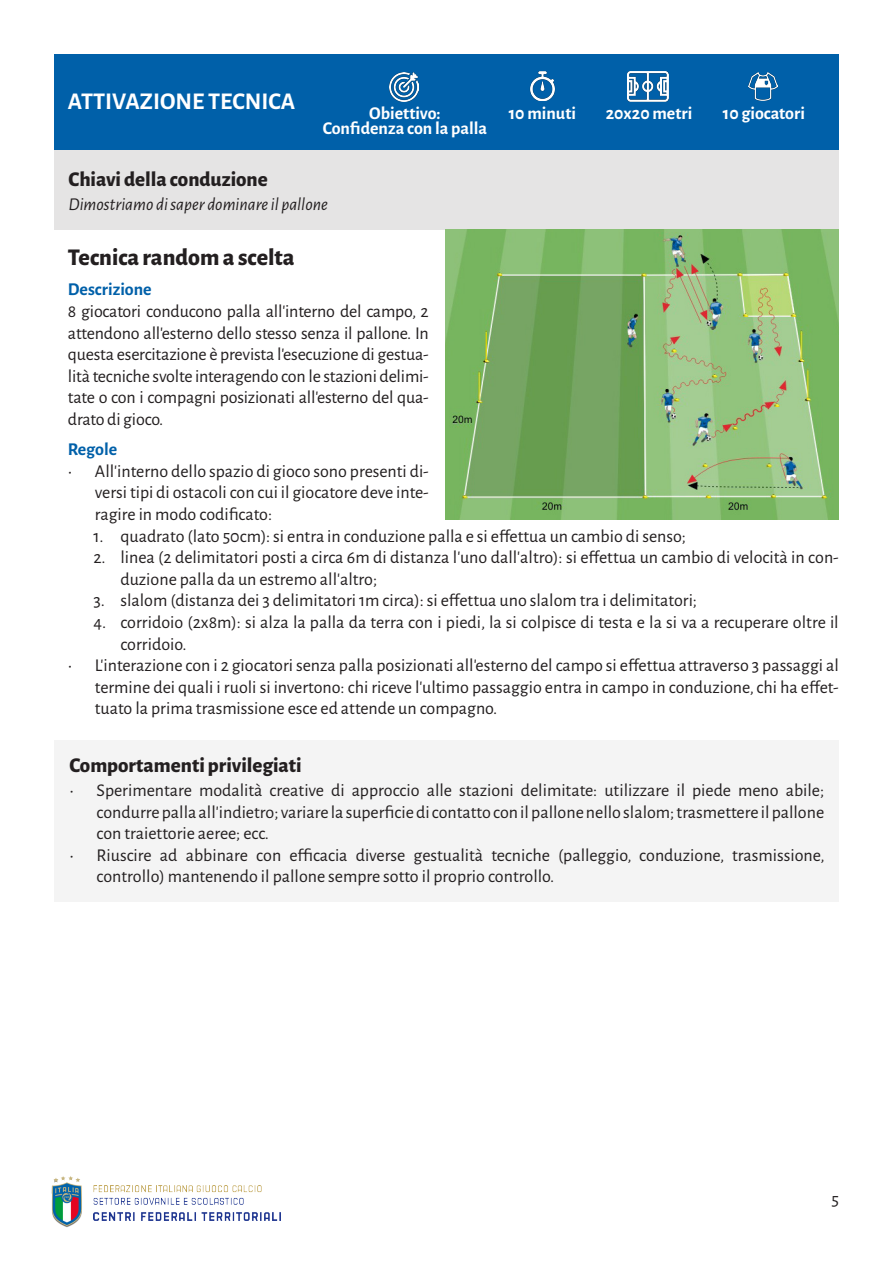
<style>
.page{position:relative;width:893px;height:1263px;background:#fff}
.page>*{position:absolute;margin:0;border:0;box-sizing:border-box;transform-origin:0 0}
.t1{font:800 24px "Alegreya Sans";color:#231f20}
.t2{font:700 24px "Alegreya Sans";color:#fff}
.t3{font:800 21px "Alegreya Sans";color:#231f20}
.t4{font:18px/21.6px "Alegreya Sans";color:#231f20;text-align:justify}
.t5{font:700 18px "Alegreya Sans";color:#fff}
.t6{font:italic 18px "Alegreya Sans";color:#231f20}
.t7{font:700 18px "Alegreya Sans";color:#0060a9}
</style>
<div class="page">
<img style="left:93px;top:1185px;width:187px;height:36px">
<img style="left:51px;top:1176px;width:31px;height:51px">
<div style="left:54px;top:54px;width:785px;height:96px;background:#0060a9"></div>
<img style="left:530px;top:72px;width:26px;height:29px">
<img style="left:749px;top:72px;width:28px;height:29px">
<img style="left:628px;top:71px;width:41px;height:31px">
<div style="left:54px;top:150px;width:785px;height:79px;background:#e5e4e4"></div>
<img style="left:390px;top:72px;width:29px;height:29px">
<div style="left:54px;top:740px;width:785px;height:162px;background:#f4f4f4"></div>
<img style="left:446px;top:229px;width:393px;height:290px">
<p class="t2" style="left:68px;top:84px;width:229px">ATTIVAZIONE TECNICA</p>
<p class="t5" style="left:369px;top:100px;width:73px">Obiettivo:</p>
<p class="t5" style="left:323px;top:115px;width:166px">Confidenza con la palla</p>
<p class="t3" style="left:68px;top:164px;width:201px">Chiavi della conduzione</p>
<p class="t6" style="left:69px;top:192px;width:261px">Dimostriamo di saper dominare il pallone</p>
<p class="t5" style="left:509px;top:100px;width:69px">10 minuti</p>
<p class="t5" style="left:606px;top:100px;width:88px">20x20 metri</p>
<p class="t5" style="left:723px;top:100px;width:84px">10 giocatori</p>
<p class="t1" style="left:68px;top:239px;width:228px">Tecnica random a scelta</p>
<p class="t7" style="left:68px;top:276px;width:85px">Descrizione</p>
<p class="t4" style="left:68px;top:300px;width:362px">8 giocatori conducono palla all’interno del campo, 2 attendono all’esterno dello stesso senza il pallone. In questa esercitazione è prevista l’esecuzione di gestua&shy;lità tecniche svolte interagendo con le stazioni delimi&shy;tate o con i compagni posizionati all’esterno del qua&shy;drato di gioco.</p>
<p class="t7" style="left:68px;top:436px;width:51px">Regole</p>
<p class="t4" style="left:95px;top:459px;width:335px;text-indent:-27px">• All’interno dello spazio di gioco sono presenti di&shy;versi tipi di ostacoli con cui il giocatore deve inte&shy;ragire in modo codificato:</p>
<p class="t4" style="left:93px;top:524px;width:594px">1. quadrato (lato 50cm): si entra in conduzione palla e si effettua un cambio di senso;</p>
<p class="t4" style="left:120px;top:546px;width:720px;text-indent:-27px">2. linea (2 delimitatori posti a circa 6m di distanza l’uno dall’altro): si effettua un cambio di velocità in con&shy;duzione palla da un estremo all’altro;</p>
<p class="t4" style="left:93px;top:589px;width:605px">3. slalom (distanza dei 3 delimitatori 1m circa): si effettua uno slalom tra i delimitatori;</p>
<p class="t4" style="left:120px;top:610px;width:720px;text-indent:-27px">4. corridoio (2x8m): si alza la palla da terra con i piedi, la si colpisce di testa e la si va a recuperare oltre il corridoio.</p>
<p class="t4" style="left:95px;top:654px;width:745px;text-indent:-27px">• L’interazione con i 2 giocatori senza palla posizionati all’esterno del campo si effettua attraverso 3 passaggi al termine dei quali i ruoli si invertono: chi riceve l’ultimo passaggio entra in campo in conduzione, chi ha effet&shy;tuato la prima trasmissione esce ed attende un compagno.</p>
<p class="t3" style="left:69px;top:749px;width:234px">Comportamenti privilegiati</p>
<p class="t4" style="left:97px;top:778px;width:729px;text-indent:-27px">• Sperimentare modalità creative di approccio alle stazioni delimitate: utilizzare il piede meno abile; condurre palla all’indietro; variare la superficie di contatto con il pallone nello slalom; trasmettere il pallone con traiettorie aeree; ecc.</p>
<p class="t4" style="left:97px;top:843px;width:729px;text-indent:-27px">• Riuscire ad abbinare con efficacia diverse gestualità tecniche (palleggio, conduzione, trasmissione, controllo) mantenendo il pallone sempre sotto il proprio controllo.</p>
<p class="t4" style="left:831px;top:1188px;width:9px">5</p>
</div>
